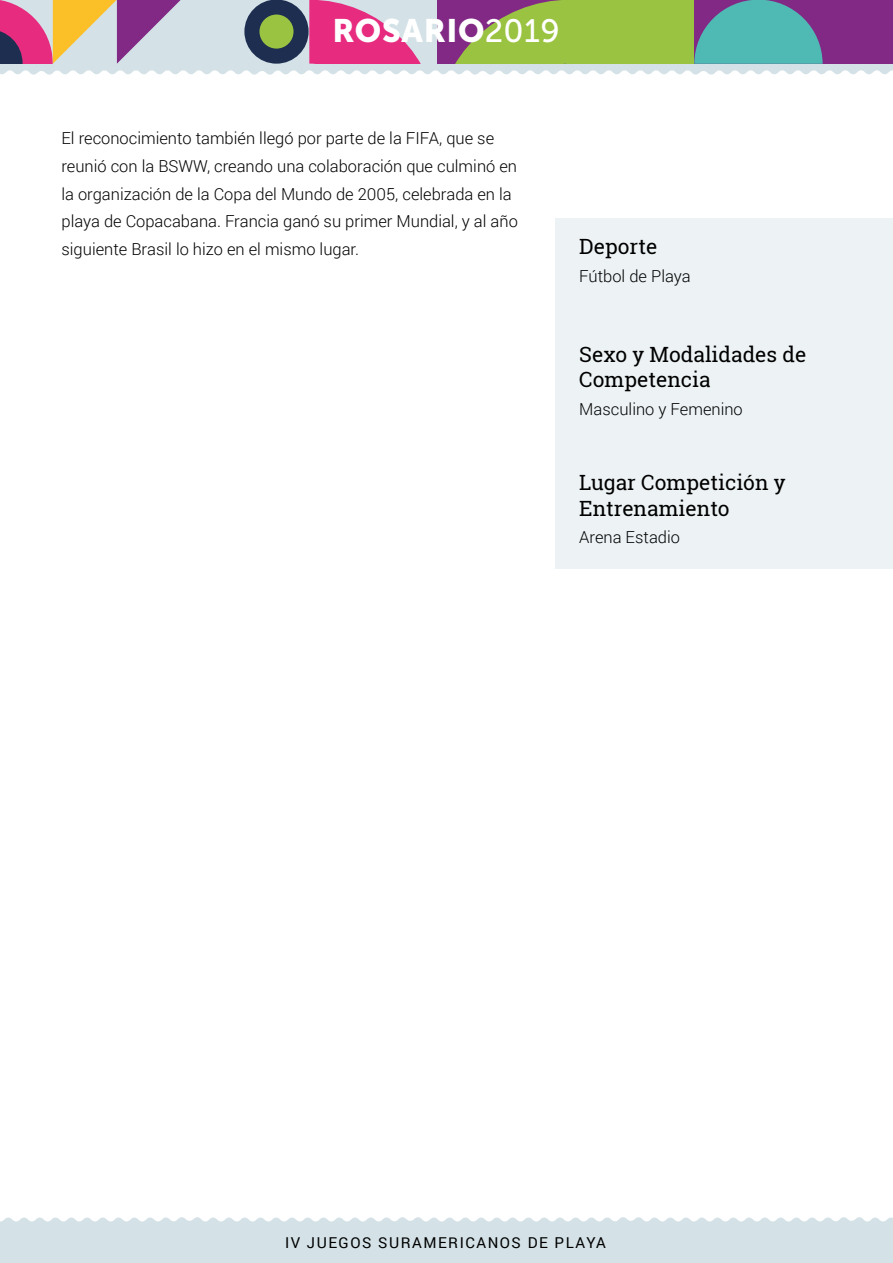
<style>
.page{position:relative;width:893px;height:1263px;background:#fff}
.page>*{position:absolute;margin:0;border:0;box-sizing:border-box;transform-origin:0 0}
.t1{font:32.25px "Museo Sans 900";letter-spacing:.025em;color:#fff}
.t2{font:21px/25.2px "Roboto Slab";color:#000}
.t3{font:300 16.5px/27.6px "Roboto";color:#000}
.t4{font:15px "Roboto";letter-spacing:.1em;color:#000}
.s1{font-family:"Museo Sans 500"}
</style>
<div class="page">
<div style="left:555px;top:218px;width:338px;height:350px;background:#edf3f5"></div>
<svg style="left:0;top:0;width:893px;height:75px;background:#d7e1e5"></svg>
<div style="left:0;top:1217px;width:893px;height:46px;background:#d4e2e7"></div>
<div style="left:244px;top:0;width:65px;height:63px;background:#1d2e51;border-radius:50%"></div>
<div style="left:259px;top:15px;width:35px;height:34px;background:#99c340;border-radius:50%"></div>
<svg style="left:0;top:0;width:181px;height:63px;background:#c7939b"></svg>
<div style="left:558px;top:0;width:136px;height:63px;background:#99c340"></div>
<div style="left:694px;top:0;width:199px;height:63px;background:#812984"></div>
<svg style="left:309px;top:0;width:252px;height:63px;background:#b87983"></svg>
<svg style="left:694px;top:0;width:129px;height:63px"></svg>
<h1 class="t1" style="left:332px;top:12px;width:229px">ROSARIO<span class="s1">2019</span></h1>
<p class="t3" style="left:61px;top:124px;width:458px">El reconocimiento también llegó por parte de la FIFA, que se reunió con la BSWW, creando una colaboración que culminó en la organización de la Copa del Mundo de 2005, celebrada en la playa de Copacabana. Francia ganó su primer Mundial, y al año siguiente Brasil lo hizo en el mismo lugar.</p>
<p class="t2" style="left:579px;top:234px;width:80px">Deporte</p>
<p class="t3" style="left:579px;top:261px;width:113px">Fútbol de Playa</p>
<p class="t2" style="left:579px;top:342px;width:229px">Sexo y Modalidades de<br>Competencia</p>
<p class="t3" style="left:579px;top:395px;width:165px">Masculino y Femenino</p>
<p class="t2" style="left:579px;top:470px;width:208px">Lugar Competición y<br>Entrenamiento</p>
<p class="t3" style="left:579px;top:523px;width:102px">Arena Estadio</p>
<p class="t4" style="left:285px;top:1232px;width:322px">IV JUEGOS SURAMERICANOS DE PLAYA</p>
</div>
